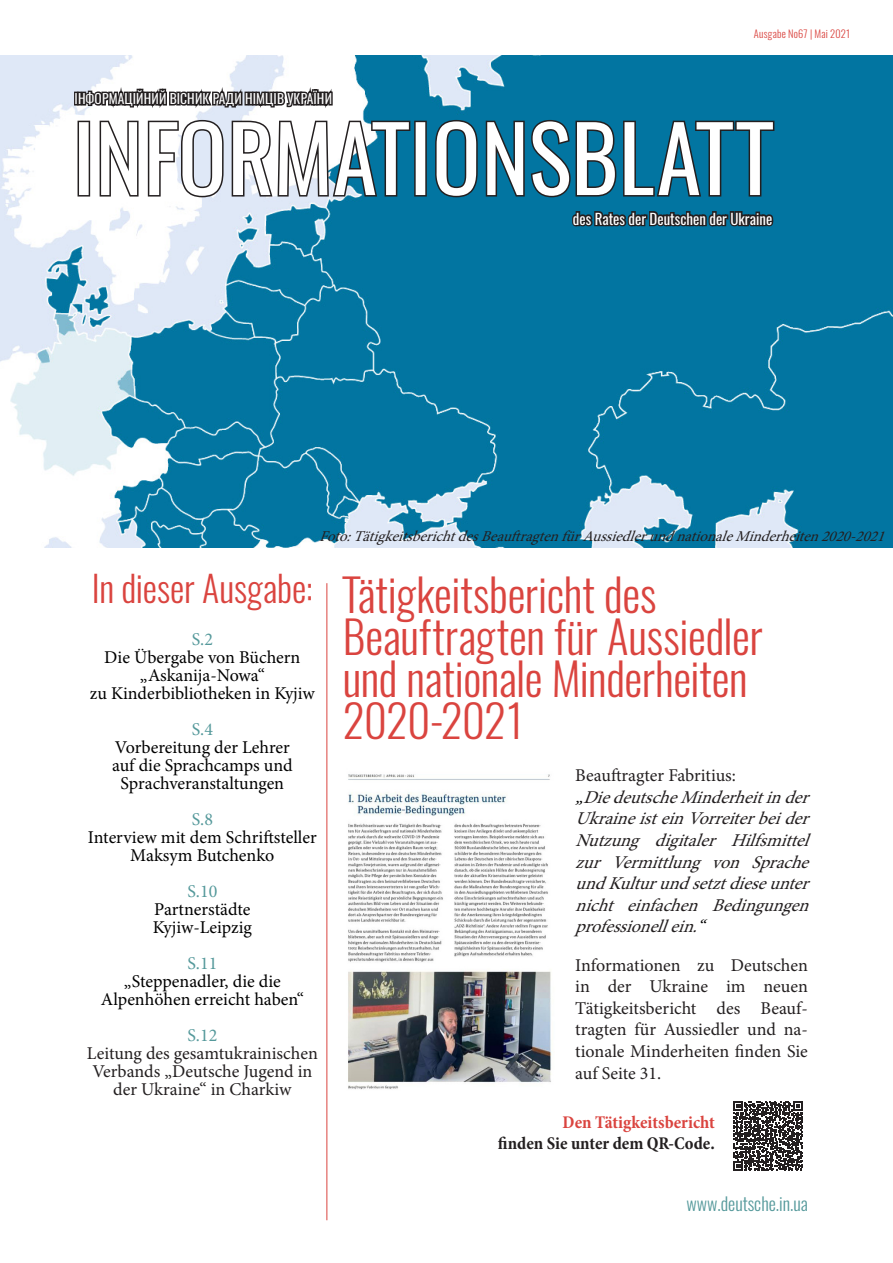
<style>
.page{position:relative;width:893px;height:1263px;background:#fff}
.page>*{position:absolute;margin:0;border:0;box-sizing:border-box;transform-origin:0 0}
.t1{font:italic 90px "Oswald";color:#fff}
.t2{font:300 45px/42px "Oswald";letter-spacing:-.005em;color:#da443f}
.t3{font:300 36px "Oswald";letter-spacing:-.005em;color:#da443f}
.t4{font:18px/18px "Minion Pro";color:#000;text-align:center}
.t5{font:18px/21.6px "Minion Pro";color:#231f20;text-align:center}
.t6{font:italic 18px/21.6px "Minion Pro";color:#231f20;text-align:justify}
.t7{font:700 condensed 18px "Minion Pro";color:#231f20}
.t8{font:18px "Minion Pro";color:#55999b}
.t9{font:700 condensed 18px "Minion Pro";color:#da443f}
.t10{font:300 18px "Oswald";color:#55999b}
.t11{font:italic 15px "Minion Pro";color:#231f20}
.t12{font:italic 15px "Oswald";color:#fff}
.t13{font:italic 13.5px "Oswald";letter-spacing:.01em;color:#fcfcfc}
.t14{font:300 10.5px "Oswald";letter-spacing:.02em;color:#da443f}
.s1{color:#000}
</style>
<div class="page">
<img style="left:0;top:55px;width:893px;height:493px">
<hr style="left:326px;top:583px;width:1px;height:637px;background:#da443f">
<div style="left:74px;top:92px;width:4px;height:14px;border:3px solid #231f20"></div>
<svg style="left:76px;top:55px;width:336px;height:144px"></svg>
<div style="left:414px;top:121px;width:13px;height:76px;border:3px solid #231f20"></div>
<svg style="left:434px;top:80px;width:342px;height:165px;background:#0a688d"></svg>
<svg style="left:734px;top:1102px;width:69px;height:69px"></svg>
<img style="left:348px;top:774px;width:204px;height:316px">
<p class="t14" style="left:754px;top:27px;width:98px">Ausgabe No67 | Mai 2021</p>
<p class="t13" style="left:75px;top:89px;width:261px">ІНФОРМАЦІЙНИЙ ВІСНИК РАДИ НІМЦІВ УКРАЇНИ</p>
<p class="t1" style="left:75px;top:96px;width:701px">INFORMATIONSBLATT</p>
<p class="t12" style="left:573px;top:208px;width:203px">des Rates der Deutschen der Ukraine</p>
<p class="t11" style="left:319px;top:527px;width:574px">Foto:Ta ̈tigkeitsberichtdesBeauftragtenfürAussiedlerundnationaleMinderheiten2020-2021</p>
<p class="t3" style="left:92px;top:564px;width:222px">In dieser Ausgabe:</p>
<p class="t8" style="left:192px;top:627px;width:23px">S.2</p>
<p class="t4" style="left:104px;top:648px;width:198px">Die Übergabe von Büchern „Askanija-Nowa“</p>
<p class="t4" style="left:90px;top:684px;width:227px">zu Kinderbibliotheken in Kyjiw</p>
<p class="t8" style="left:192px;top:717px;width:23px">S.4</p>
<p class="t4" style="left:115px;top:738px;width:177px">Vorbereitung der Lehrer</p>
<p class="t4" style="left:112px;top:756px;width:182px">auf die Sprachcamps und<br>Sprachveranstaltungen</p>
<p class="t8" style="left:192px;top:807px;width:23px">S.8</p>
<p class="t4" style="left:88px;top:828px;width:230px">Interview mit dem Schriftsteller<br>Maksym Butchenko</p>
<p class="t8" style="left:187px;top:879px;width:31px">S.10</p>
<p class="t4" style="left:154px;top:900px;width:98px">Partnerstädte</p>
<p class="t4" style="left:153px;top:918px;width:101px">Kyjiw-Leipzig</p>
<p class="t8" style="left:187px;top:951px;width:31px">S.11</p>
<p class="t4" style="left:101px;top:972px;width:204px">„Steppenadler, die die<br>Alpenhöhen erreicht haben“</p>
<p class="t8" style="left:187px;top:1023px;width:31px">S.12</p>
<p class="t5" style="left:87px;top:1044px;width:232px;line-height:18px">Leitung des gesamtukrainischen<br>Verbands „Deutsche Jugend in der Ukraine“ in Charkiw</p>
<p class="t2" style="left:343px;top:573px;width:315px">Tätigkeitsbericht des</p>
<p class="t2" style="left:343px;top:615px;width:421px">Beauftragten für Aussiedler und nationale Minderheiten<br>2020-2021</p>
<p class="t5" style="left:575px;top:765px;width:162px">Beauftragter Fabritius:</p>
<p class="t6" style="left:575px;top:786px;width:243px"><span class="s1">„</span>DiedeutscheMinderheitinder UkraineisteinVorreiterbeider Nutzung digitaler Hilfsmittel zur Vermittlung von Sprache undKulturundsetztdieseunter nicht einfachen Bedingungen professionellein.<span class="s1">“</span></p>
<p class="t5" style="left:575px;top:954px;width:234px;text-align:justify">Informationen zu Deutschen in der Ukraine im neuen Tätigkeitsbericht des Beauf&shy;tragten für Aussiedler und na&shy;tionale Minderheiten finden Sie auf Seite 31.</p>
<p class="t9" style="left:563px;top:1109px;width:154px">Den Tätigkeitsbericht</p>
<p class="t7" style="left:498px;top:1131px;width:218px">finden Sie unter dem QR-Code.</p>
<p class="t10" style="left:686px;top:1192px;width:123px">www.deutsche.in.ua</p>
</div>
